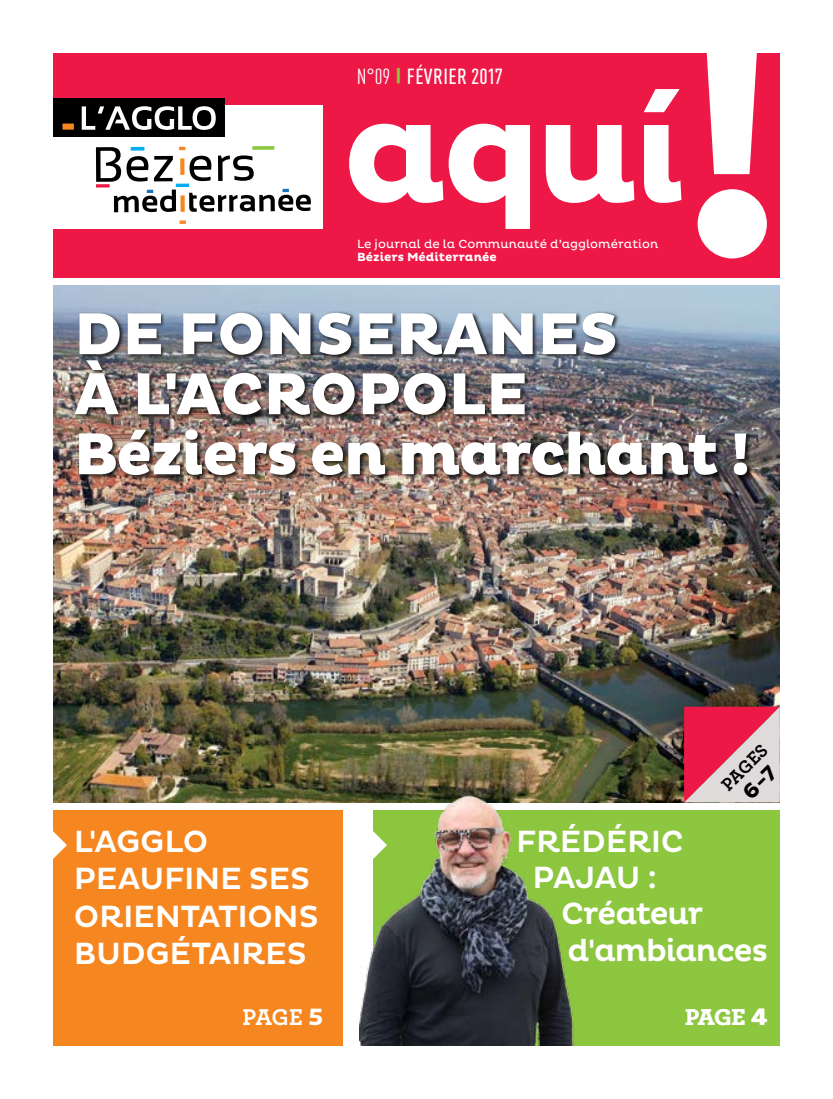
<style>
.page{position:relative;width:833px;height:1099px;background:#fff}
.page>*{position:absolute;margin:0;border:0;box-sizing:border-box;transform-origin:0 0}
.t1{font:800 60px/60px "Pluto";letter-spacing:-.02em;color:#fff}
.t2{font:500 31.25px/37.5px "Pluto";letter-spacing:-.015em;color:#fff}
.t3{font:500 31.25px "Pluto";letter-spacing:-.04em;color:#fff}
.t4{font:700 24px "Archer Pro";letter-spacing:-.02em;color:#fff}
.t5{font:700 24px "Pluto";color:#fff}
.t6{font:500 condensed 21.62px "DIN Pro";letter-spacing:.02em;color:#fff}
.t7{font:700 18.75px "Archer Pro";color:#000}
.t8{font:12px "Pluto";letter-spacing:.005em;color:#fff}
.t9{font:700 12px "Pluto";letter-spacing:.005em;color:#fff}
.s1{font-weight:400}
.s2{font-weight:900;font-size:18px;color:#8dc63f}
.s3{font-family:"Pluto"}
</style>
<div class="page">
<div style="left:53px;top:53px;width:727px;height:224px;background:#ed1846"></div>
<svg style="left:349px;top:124px;width:332px;height:105px"></svg>
<svg style="left:697px;top:53px;width:70px;height:205px"></svg>
<svg style="left:644px;top:89px;width:35px;height:23px"></svg>
<div style="left:44px;top:106px;width:279px;height:123px;background:#fff"></div>
<div style="left:53px;top:98px;width:171px;height:39px;background:#000"></div>
<svg style="left:252px;top:146px;width:22px;height:1px"></svg>
<svg style="left:180px;top:220px;width:6px;height:4px"></svg>
<svg style="left:96px;top:147px;width:215px;height:65px"></svg>
<svg style="left:180px;top:158px;width:4px;height:17px"></svg>
<svg style="left:82px;top:106px;width:134px;height:24px"></svg>
<div style="left:62px;top:123px;width:12px;height:7px;background:#f6861f"></div>
<img style="left:53px;top:286px;width:727px;height:516px">
<div style="left:373px;top:810px;width:407px;height:235px;background:#8dc63f"></div>
<div style="left:74px;top:310px;width:679px;height:170px;background:#000;opacity:.75"></div>
<div style="left:53px;top:810px;width:290px;height:235px;background:#f6861f"></div>
<svg style="left:53px;top:831px;width:14px;height:27px"></svg>
<img style="left:359px;top:779px;width:236px;height:266px">
<svg style="left:359px;top:831px;width:28px;height:27px"></svg>
<svg style="left:684px;top:706px;width:96px;height:96px;background:#e3778e"></svg>
<p class="t6" style="left:357px;top:60px;width:148px"><span class="s1">N°09</span> <span class="s2">|</span> FÉVRIER 2017</p>
<p class="t8" style="left:357px;top:237px;width:303px">Le journal de la Communauté d’agglomération</p>
<p class="t9" style="left:357px;top:250px;width:141px">Béziers Méditerranée</p>
<h1 class="t1" style="left:74px;top:306px;width:678px">DE FONSERANES<br>À L'ACROPOLE<br>Béziers en marchant !</h1>
<p class="t2" style="left:74px;top:823px;width:246px">L'AGGLO<br>PEAUFINE SES<br>ORIENTATIONS<br>BUDGÉTAIRES</p>
<p class="t7" style="left:714px;top:777px;width:59px;rotate:-45deg">PAGES</p>
<p class="t2" style="left:516px;top:823px;width:169px">FRÉDÉRIC</p>
<p class="t2" style="left:532px;top:859px;width:126px">PAJAU :</p>
<p class="t3" style="left:561px;top:895px;width:143px">Créateur</p>
<p class="t3" style="left:567px;top:932px;width:202px">d'ambiances</p>
<p class="t5" style="left:307px;top:1003px;width:18px">2</p>
<p class="t4" style="left:243px;top:998px;width:82px">PAGE <span class="s3">5</span></p>
<p class="t4" style="left:685px;top:998px;width:84px">PAGE <span class="s3">4</span></p>
</div>
